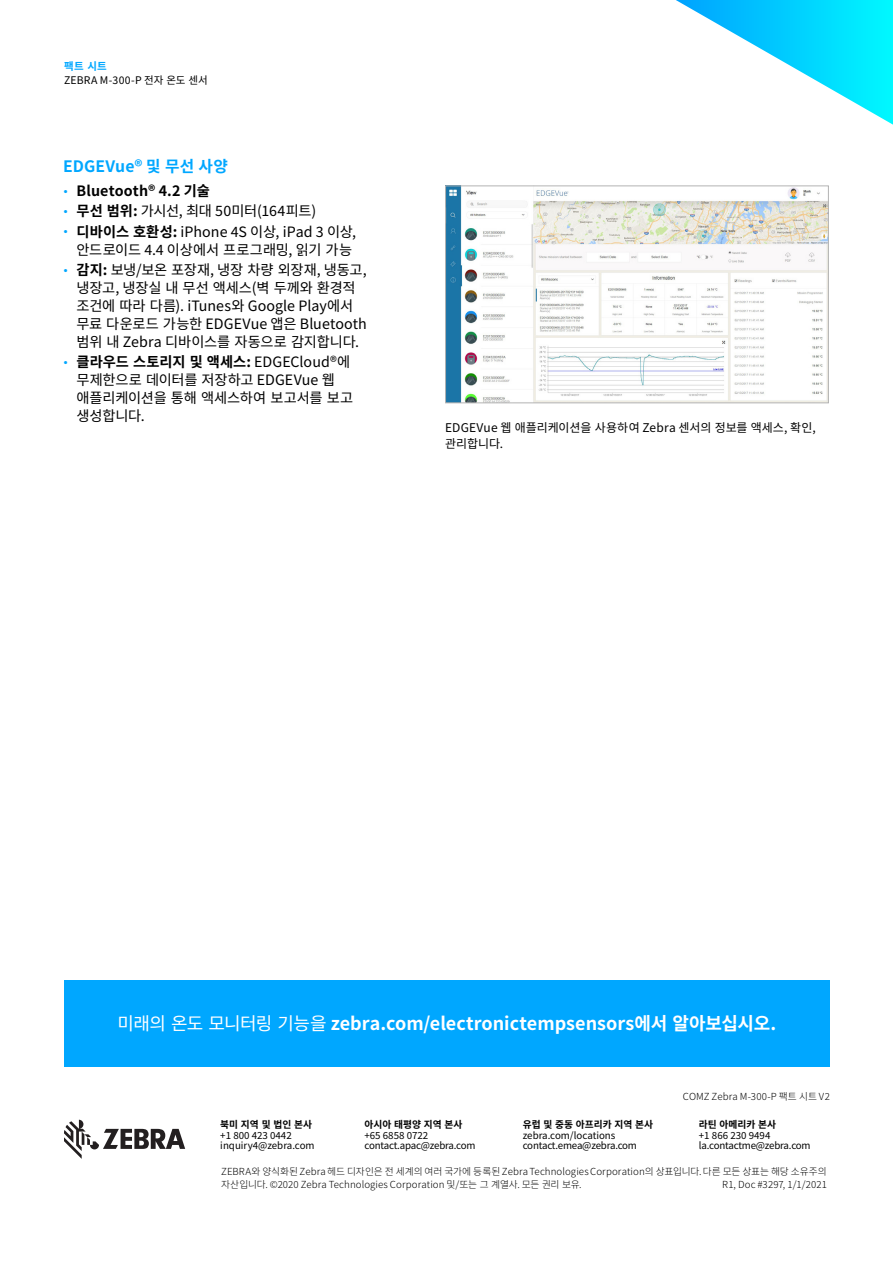
<style>
.page{position:relative;width:893px;height:1263px;background:#fff}
.page>*{position:absolute;margin:0;border:0;box-sizing:border-box;transform-origin:0 0}
.CTA-Call_To_Action{font:700 18px "Noto Sans CJ Kkr";color:#fff}
.Subhead-2{font:700 15.75px "Noto Sans CJ Kkr";letter-spacing:.005em;color:#00a7ff}
.t1{font:14.25px/18px "Noto Sans CJ Kkr";letter-spacing:-.005em;color:#000}
.t2{font:700 14.25px "Noto Sans CJ Kkr";letter-spacing:.01em;color:#000}
.t3{font:12px/16.5px "Noto Sans CJ Kkr";color:#000}
.t4{font:10.5px "Noto Sans CJ Kkr";letter-spacing:.01em;color:#000}
.Collateral_Type{font:700 10.5px "Noto Sans CJ Kkr";color:#00a7ff}
.Legal-NALA{font:300 9.75px/13.5px "Noto Sans CJ Kkr";letter-spacing:.005em;color:#000}
.t5{font:9.75px "Noto Sans CJ Kkr";color:#000}
.t6{font:9.75px "Noto Sans CJ Kkr";letter-spacing:-.02em;color:#000}
.t7{font:700 9.75px "Noto Sans CJ Kkr";color:#000}
.s1{font-family:"Proxima Nova";font-weight:400;color:#00a7ff}
.s2{font-family:"Proxima Nova";color:#00a7ff}
.s3{font-weight:700}
.s4{font-weight:400}
</style>
<div class="page">
<img style="left:447px;top:187px;width:380px;height:214px">
<div style="left:445px;top:185px;width:384px;height:218px;border:1px solid #b3b3b3"></div>
<div style="left:64px;top:980px;width:766px;height:87px;background:#00a7ff"></div>
<svg style="left:676px;top:0;width:217px;height:125px"></svg>
<svg style="left:64px;top:1120px;width:121px;height:39px"></svg>
<p class="Collateral_Type" style="left:64px;top:60px;width:44px">팩트 시트</p>
<p class="t4" style="left:64px;top:74px;width:145px">ZEBRA M-300-P 전자 온도 센서</p>
<p class="Subhead-2" style="left:63px;top:157px;width:166px">EDGEVue® 및 무선 사양</p>
<p class="t2" style="left:63px;top:183px;width:148px"><span class="s1">•</span> Bluetooth® 4.2 기술</p>
<p class="t1" style="left:63px;top:202px;width:255px"><span class="s2">•</span> <span class="s3">무선 범위:</span> 가시선, 최대 50미터(164피트)</p>
<p class="t1" style="left:63px;top:223px;width:295px;text-align:right"><span class="s2">•</span> <span class="s3">디바이스 호환성:</span> iPhone 4S 이상, iPad 3 이상, 안드로이드 4.4 이상에서 프로그래밍, 읽기 가능</p>
<p class="t1" style="left:77px;top:261px;width:292px;text-indent:-14px"><span class="s2">•</span> <span class="s3">감지:</span> 보냉/보온 포장재, 냉장 차량 외장재, 냉동고, 냉장고, 냉장실 내 무선 액세스(벽 두께와 환경적 조건에 따라 다름). iTunes와 Google Play에서 무료 다운로드 가능한 EDGEVue 앱은 Bluetooth 범위 내 Zebra 디바이스를 자동으로 감지합니다.</p>
<p class="t1" style="left:77px;top:353px;width:278px;text-indent:-14px"><span class="s2">•</span> <span class="s3">클라우드 스토리지 및 액세스:</span> EDGECloud®에 무제한으로 데이터를 저장하고 EDGEVue 웹 애플리케이션을 통해 액세스하여 보고서를 보고 생성합니다.</p>
<p class="t3" style="left:445px;top:419px;width:372px">EDGEVue 웹 애플리케이션을 사용하여 Zebra 센서의 정보를 액세스, 확인, 관리합니다.</p>
<p class="CTA-Call_To_Action" style="left:117px;top:1013px;width:660px"><span class="s4">미래의 온도 모니터링 기능을</span> zebra.com/electronictempsensors에서 알아보십시오.</p>
<p class="Legal-NALA" style="left:683px;top:1090px;width:148px">COMZ Zebra M-300-P 팩트 시트 V2</p>
<p class="t7" style="left:699px;top:1119px;width:79px">라틴 아메리카 본사</p>
<p class="t5" style="left:699px;top:1130px;width:73px">+1 866 230 9494</p>
<p class="t6" style="left:699px;top:1140px;width:113px">la.contactme@zebra.com</p>
<p class="Legal-NALA" style="left:221px;top:1165px;width:607px">ZEBRA와 양식화된 Zebra 헤드 디자인은 전 세계의 여러 국가에 등록된 Zebra Technologies Corporation의 상표입니다. 다른 모든 상표는 해당 소유주의 자산입니다. ©2020 Zebra Technologies Corporation 및/또는 그 계열사. 모든 권리 보유.</p>
<p class="t7" style="left:364px;top:1119px;width:99px">아시아 태평양 지역 본사</p>
<p class="t5" style="left:364px;top:1130px;width:65px">+65 6858 0722</p>
<p class="t6" style="left:364px;top:1140px;width:113px">contact.apac@zebra.com</p>
<p class="t7" style="left:523px;top:1119px;width:132px">유럽 및 중동 아프리카 지역 본사</p>
<p class="t5" style="left:523px;top:1130px;width:94px">zebra.com/locations</p>
<p class="t6" style="left:523px;top:1140px;width:116px">contact.emea@zebra.com</p>
<p class="t7" style="left:220px;top:1119px;width:93px">북미 지역 및 법인 본사</p>
<p class="t5" style="left:220px;top:1130px;width:73px">+1 800 423 0442</p>
<p class="t5" style="left:220px;top:1140px;width:96px">inquiry4@zebra.com</p>
<p class="Legal-NALA" style="left:722px;top:1178px;width:106px">R1, Doc #3297, 1/1/2021</p>
</div>
